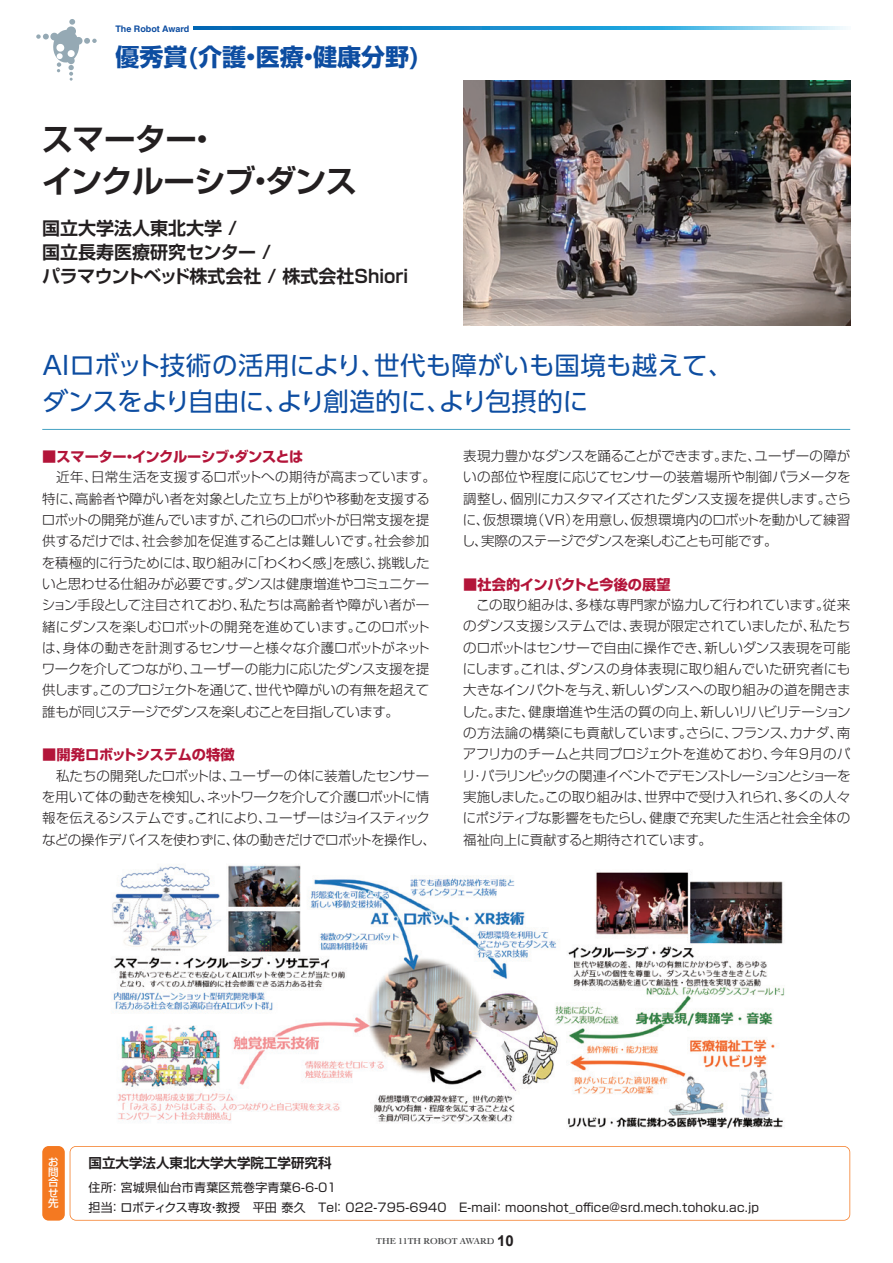
<style>
.page{position:relative;width:893px;height:1263px;background:#fff}
.page>*{position:absolute;margin:0;border:0;box-sizing:border-box;transform-origin:0 0}
.t1{font:700 31.5px/42px "Shin Go Pr 6 N De";letter-spacing:-.025em;color:#231f20}
.t2{font:25.5px/36px "UD Shin Go Pr 6";color:#0d4da1}
.t3{font:700 24px "Shin Go Pr 6 N";color:#0d4da1}
.t4{font:700 18px/24px "Shin Go Pr 6 N De";color:#231f20}
.t5{font:700 14.25px "Shin Go Pr 6 N";letter-spacing:-.025em;color:#b31439}
.t6{font:300 13.5px/21.3px "Shin Go Pr 6 N";letter-spacing:-.02em;color:#231f20}
.t7{font:700 13.5px "Shin Go Pr 6 N De";color:#231f20}
.t8{font:12px/19.5px "Shin Go Pr 6 N";letter-spacing:.02em;color:#231f20}
.t9{font:500 10.5px/10.4px "Shin Go Pr 6 N";color:#fff;text-align:justify}
.t10{font:700 9px "Cochin";color:#4b4c4d}
.t11{font:700 9px "Helvetica";color:#0d4da1}
.s1{font-family:"Arial";font-size:15px;color:#231f20}
</style>
<div class="page">
<img style="left:112px;top:864px;width:673px;height:265px">
<div style="left:42px;top:1146px;width:23px;height:74px;background:#f47921;border-radius:6px"></div>
<svg style="left:70px;top:1146px;width:780px;height:74px"></svg>
<img style="left:463px;top:81px;width:387px;height:244px">
<hr style="left:42px;top:429px;width:808px;height:1px;background:#45a2c3">
<svg style="left:36px;top:19px;width:61px;height:62px"></svg>
<svg style="left:193px;top:27px;width:653px;height:3px;background:#329bd3"></svg>
<p class="t11" style="left:115px;top:23px;width:76px">The Robot Award</p>
<p class="t3" style="left:116px;top:38px;width:306px">優秀賞(介護・医療・健康分野)</p>
<p class="t1" style="left:41px;top:117px;width:317px">スマーター・<br>インクルーシブ・ダンス</p>
<p class="t4" style="left:42px;top:216px;width:367px">国立大学法人東北大学 /<br>国立長寿医療研究センター /<br>パラマウントベッド株式会社 / 株式会社Shiori</p>
<p class="t2" style="left:43px;top:346px;width:692px">AIロボット技術の活用により、世代も障がいも国境も越えて、ダンスをより自由に、より創造的に、より包摂的に</p>
<p class="t5" style="left:42px;top:445px;width:262px">■スマーター・インクルーシブ・ダンスとは</p>
<p class="t6" style="left:42px;top:465px;width:396px">　近年、日常生活を支援するロボットへの期待が高まっています。特に、高齢者や障がい者を対象とした立ち上がりや移動を支援するロボットの開発が進んでいますが、これらのロボットが日常支援を提供するだけでは、社会参加を促進することは難しいです。社会参加を積極的に行うためには、取り組みに「わくわく感」を感じ、挑戦したいと思わせる仕組みが必要です。ダンスは健康増進やコミュニケーション手段として注目されており、私たちは高齢者や障がい者が一緒にダンスを楽しむロボットの開発を進めています。このロボットは、身体の動きを計測するセンサーと様々な介護ロボットがネットワークを介してつながり、ユーザーの能力に応じたダンス支援を提供します。このプロジェクトを通じて、世代や障がいの有無を超えて誰もが同じステージでダンスを楽しむことを目指しています。</p>
<p class="t5" style="left:42px;top:743px;width:194px">■開発ロボットシステムの特徴</p>
<p class="t6" style="left:42px;top:764px;width:396px">　私たちの開発したロボットは、ユーザーの体に装着したセンサーを用いて体の動きを検知し、ネットワークを介して介護ロボットに情報を伝えるシステムです。これにより、ユーザーはジョイスティックなどの操作デバイスを使わずに、体の動きだけでロボットを操作し、</p>
<p class="t6" style="left:462px;top:444px;width:391px;text-align:justify">表現力豊かなダンスを踊ることができます。また、ユーザーの障がいの部位や程度に応じてセンサーの装着場所や制御パラメータを調整し、個別にカスタマイズされたダンス支援を提供します。さらに、仮想環境（VR）を用意し、仮想環境内のロボットを動かして練習し、実際のステージでダンスを楽しむことも可能です。</p>
<p class="t5" style="left:463px;top:573px;width:209px">■社会的インパクトと今後の展望</p>
<p class="t6" style="left:462px;top:593px;width:390px;text-align:justify">　この取り組みは、多様な専門家が協力して行われています。従来のダンス支援システムでは、表現が限定されていましたが、私たちのロボットはセンサーで自由に操作でき、新しいダンス表現を可能にします。これは、ダンスの身体表現に取り組んでいた研究者にも大きなインパクトを与え、新しいダンスへの取り組みの道を開きました。また、健康増進や生活の質の向上、新しいリハビリテーションの方法論の構築にも貢献しています。さらに、フランス、カナダ、南アフリカのチームと共同プロジェクトを進めており、今年9月のパリ・パラリンピックの関連イベントでデモンストレーションとショーを実施しました。この取り組みは、世界中で受け入れられ、多くの人々にポジティブな影響をもたらし、健康で充実した生活と社会全体の福祉向上に貢献すると期待されています。</p>
<p class="t9" style="left:48px;top:1156px;width:12px">お問合せ先</p>
<p class="t7" style="left:89px;top:1152px;width:245px">国立大学法人東北大学大学院工学研究科</p>
<p class="t8" style="left:89px;top:1177px;width:672px">住所： 宮城県仙台市青葉区荒巻字青葉６-６-０１<br>担当： ロボティクス専攻・教授　平田 泰久　Tel：022-795-6940　E-mail： moonshot_office@srd.mech.tohoku.ac.jp</p>
<p class="t10" style="left:376px;top:1235px;width:139px">THE 11TH ROBOT AWARD <span class="s1">10</span></p>
</div>
